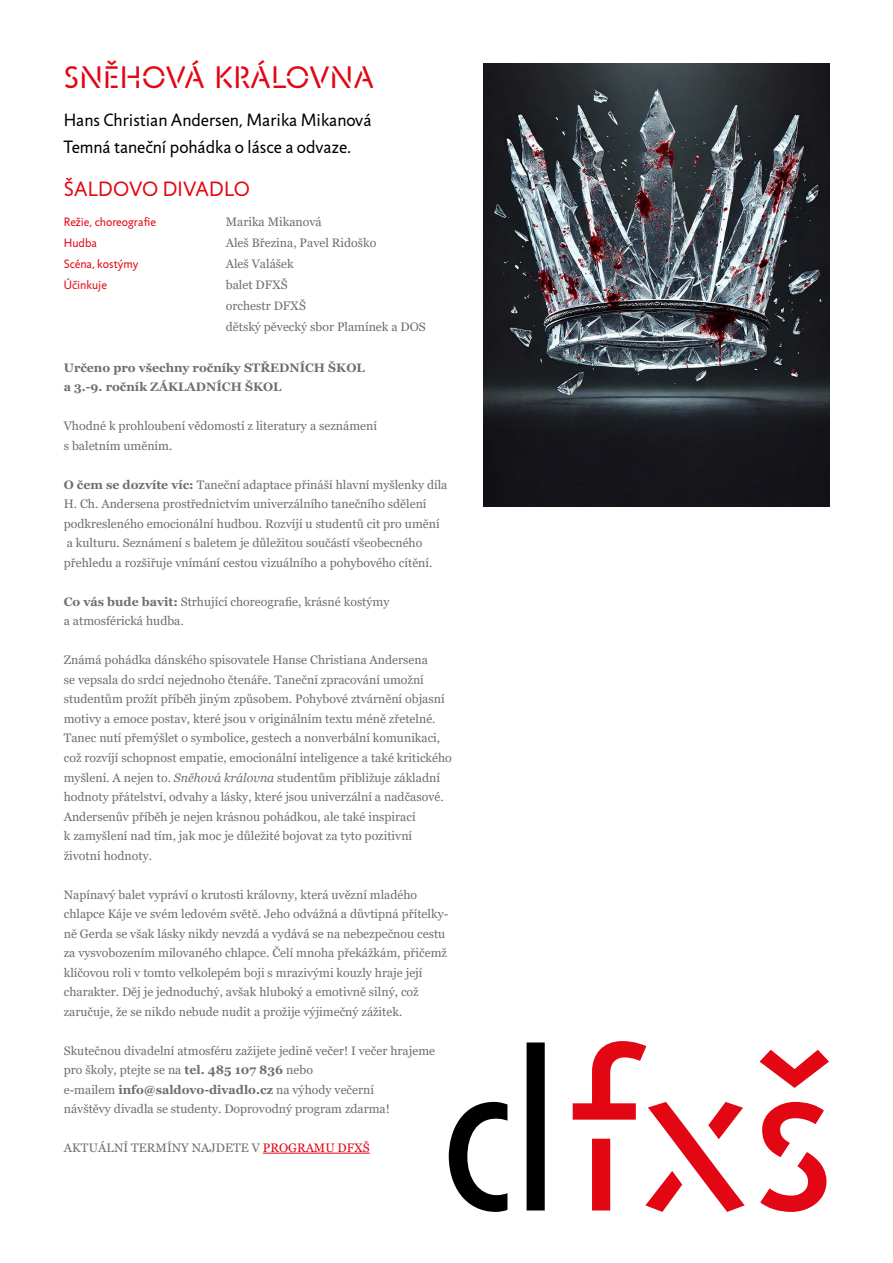
<style>
.page{position:relative;width:893px;height:1263px;background:#fff}
.page>*{position:absolute;margin:0;border:0;box-sizing:border-box;transform-origin:0 0}
.t1{font:232.95px "Jigsaw Stencil";color:#e30613}
.t2{font:31.5px "Jigsaw Stencil";letter-spacing:.01em;color:#e30613}
.t3{font:21px "Jigsaw";letter-spacing:.01em;color:#e30613}
.t4{font:18px "Jigsaw";color:#000}
.t5{font:12.3px/19.5px "Georgia";color:#706f6f}
.t6{font:700 12.3px "Georgia";color:#706f6f}
.t7{font:12.3px "Jigsaw";color:#e30613}
.s1{font-weight:700}
.s2{font-style:italic}
.s3{color:#e30613}
.s4{color:#000}
</style>
<div class="page">
<hr style="left:263px;top:1153px;width:107px;height:1px;background:#e30613">
<img style="left:483px;top:64px;width:346px;height:442px">
<p class="t2" style="left:64px;top:59px;width:312px">SNĚHOVÁ KRÁLOVNA</p>
<p class="t4" style="left:64px;top:109px;width:309px">Hans Christian Andersen, Marika Mikanová</p>
<p class="t4" style="left:64px;top:136px;width:289px">Temná taneční pohádka o lásce a odvaze.</p>
<p class="t3" style="left:64px;top:177px;width:188px">ŠALDOVO DIVADLO</p>
<p class="t7" style="left:64px;top:215px;width:94px">Režie, choreografie</p>
<p class="t5" style="left:226px;top:213px;width:98px">Marika Mikanová</p>
<p class="t7" style="left:64px;top:236px;width:35px">Hudba</p>
<p class="t5" style="left:226px;top:234px;width:152px">Aleš Březina, Pavel Ridoško</p>
<p class="t7" style="left:64px;top:257px;width:76px">Scéna, kostýmy</p>
<p class="t5" style="left:226px;top:255px;width:69px">Aleš Valášek</p>
<p class="t7" style="left:64px;top:278px;width:45px">Účinkuje</p>
<p class="t5" style="left:226px;top:275px;width:202px;line-height:21px">balet DFXŠ<br>orchestr DFXŠ<br>dětský pěvecký sbor Plamínek a DOS</p>
<p class="t6" style="left:64px;top:360px;width:303px">Určeno pro všechny ročníky STŘEDNÍCH ŠKOL</p>
<p class="t6" style="left:64px;top:379px;width:219px">a 3.-9. ročník ZÁKLADNÍCH ŠKOL</p>
<p class="t5" style="left:64px;top:417px;width:315px">Vhodné k prohloubení vědomostí z literatury a seznámení</p>
<p class="t5" style="left:64px;top:436px;width:110px">s baletním uměním.</p>
<p class="t5" style="left:64px;top:475px;width:385px"><span class="s1">O čem se dozvíte víc:</span> Taneční adaptace přináší hlavní myšlenky díla H. Ch. Andersena prostřednictvím univerzálního tanečního sdělení podkresleného emocionální hudbou. Rozvíjí u studentů cit pro umění a kulturu. Seznámení s baletem je důležitou součástí všeobecného přehledu a rozšiřuje vnímání cestou vizuálního a pohybového cítění.</p>
<p class="t5" style="left:64px;top:592px;width:327px"><span class="s1">Co vás bude bavit:</span> Strhující choreografie, krásné kostýmy a atmosférická hudba.</p>
<p class="t5" style="left:64px;top:651px;width:390px">Známá pohádka dánského spisovatele Hanse Christiana Andersena<br>se vepsala do srdcí nejednoho čtenáře. Taneční zpracování umožní studentům prožít příběh jiným způsobem. Pohybové ztvárnění objasní motivy a emoce postav, které jsou v originálním textu méně zřetelné.<br>Tanec nutí přemýšlet o symbolice, gestech a nonverbální komunikaci, což rozvíjí schopnost empatie, emocionální inteligence a také kritického myšlení. A nejen to. <span class="s2">Sněhová královna</span> studentům přibližuje základní hodnoty přátelství, odvahy a lásky, které jsou univerzální a nadčasové.<br>Andersenův příběh je nejen krásnou pohádkou, ale také inspirací</p>
<p class="t5" style="left:64px;top:826px;width:350px">k zamyšlení nad tím, jak moc je důležité bojovat za tyto pozitivní</p>
<p class="t5" style="left:64px;top:846px;width:90px">životní hodnoty.</p>
<p class="t5" style="left:64px;top:885px;width:386px">Napínavý balet vypráví o krutosti královny, která uvězní mladého chlapce Káje ve svém ledovém světě. Jeho odvážná a důvtipná přítelky&shy;ně Gerda se však lásky nikdy nevzdá a vydává se na nebezpečnou cestu za vysvobozením milovaného chlapce. Čelí mnoha překážkám, přičemž klíčovou roli v tomto velkolepém boji s mrazivými kouzly hraje její</p>
<p class="t5" style="left:64px;top:982px;width:356px">charakter. Děj je jednoduchý, avšak hluboký a emotivně silný, což</p>
<p class="t5" style="left:64px;top:1002px;width:340px">zaručuje, že se nikdo nebude nudit a prožije výjimečný zážitek.</p>
<p class="t5" style="left:64px;top:1041px;width:373px">Skutečnou divadelní atmosféru zažijete jedině večer! I večer hrajeme pro školy, ptejte se na <span class="s1">tel. 485 107 836</span> nebo<br>e-mailem <span class="s1">info@saldovo-divadlo.cz</span> na výhody večerní<br>návštěvy divadla se studenty. Doprovodný program zdarma!</p>
<p class="t5" style="left:64px;top:1138px;width:307px">AKTUÁLNÍ TERMÍNY NAJDETE V <span class="s3">PROGRAMU DFXŠ</span></p>
<p class="t1" style="left:440px;top:997px;width:397px"><span class="s4">d</span>fxš</p>
</div>
